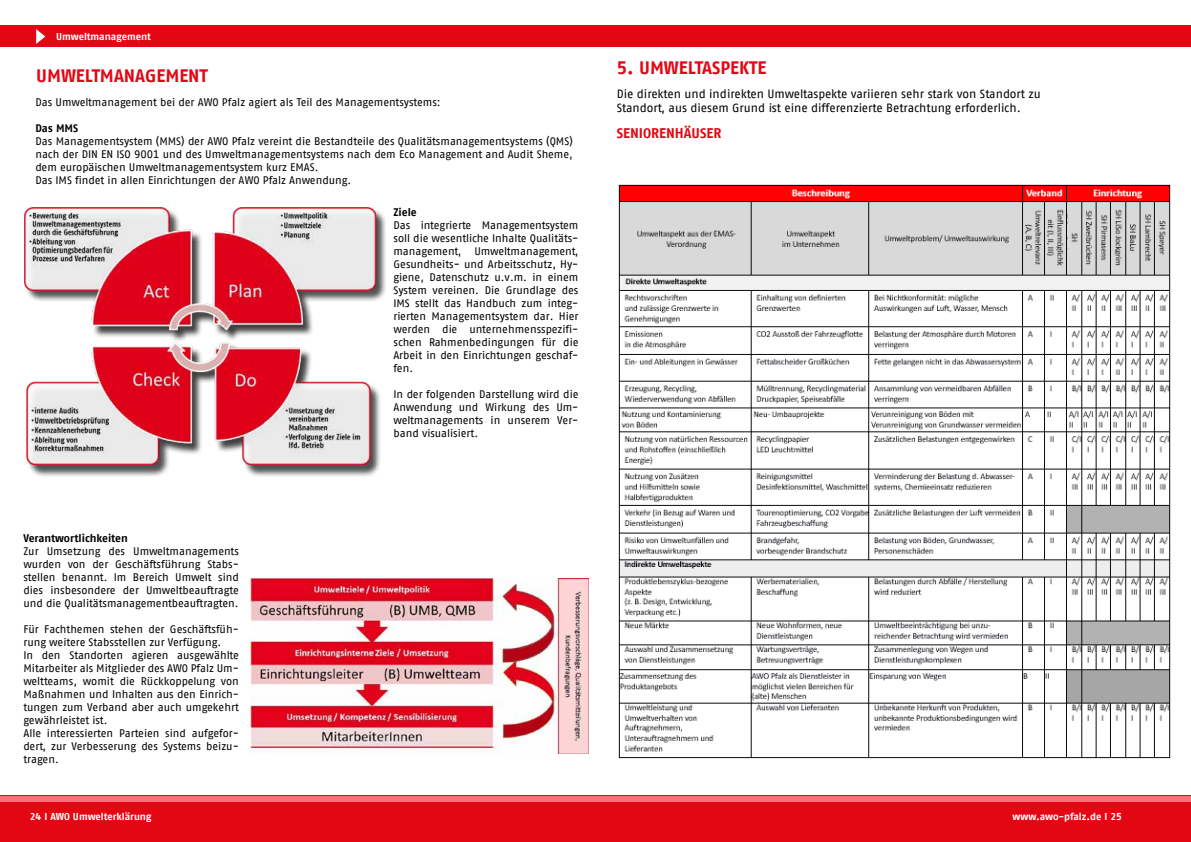
<style>
.page{position:relative;width:1191px;height:842px;background:#fff}
.page>*{position:absolute;margin:0;border:0;box-sizing:border-box;transform-origin:0 0}
.t1{font:700 18px "AWO Fago Office";color:#e30613}
.t2{font:700 14px "AWO Fago Office";color:#e30613}
.t3{font:12px/14.4px "AWO Fago Office";color:#000}
.t4{font:11px/13px "AWO Fago Office";color:#000;text-align:justify}
.t5{font:700 11px "AWO Fago Office";color:#000}
.t6{font:700 10px "AWO Fago Office";letter-spacing:-.005em;color:#fff}
</style>
<div class="page">
<div style="left:0;top:26px;width:1191px;height:21px;background:#e30613"></div>
<svg style="left:36px;top:29px;width:9px;height:15px"></svg>
<div style="left:0;top:796px;width:1191px;height:46px;background:#e30613"></div>
<div style="left:0;top:796px;width:1191px;height:5px;background:#ef757c"></div>
<div style="left:25px;top:209px;width:362px;height:268px;background:#000;opacity:.75"></div>
<img style="left:24px;top:207px;width:363px;height:258px">
<img style="left:251px;top:578px;width:337px;height:175px">
<img style="left:618px;top:184px;width:553px;height:575px">
<p class="t6" style="left:56px;top:31px;width:96px">Umweltmanagement</p>
<p class="t1" style="left:36px;top:65px;width:173px">UMWELTMANAGEMENT</p>
<p class="t4" style="left:35px;top:95px;width:407px">Das Umweltmanagement bei der AWO Pfalz agiert als Teil des Managementsystems:</p>
<p class="t5" style="left:35px;top:122px;width:44px">Das MMS</p>
<p class="t4" style="left:35px;top:134px;width:539px">Das Managementsystem (MMS) der AWO Pfalz vereint die Bestandteile des Qualitätsmanagementsystems (QMS) nach der DIN EN ISO 9001 und des Umweltmanagementsystems nach dem Eco Management and Audit Sheme, dem europäischen Umweltmanagementsystem kurz EMAS.</p>
<p class="t4" style="left:35px;top:173px;width:317px">Das IMS findet in allen Einrichtungen der AWO Pfalz Anwendung.</p>
<p class="t5" style="left:393px;top:206px;width:25px">Ziele</p>
<p class="t4" style="left:393px;top:219px;width:186px">Das integrierte Managementsystem soll die wesentliche Inhalte Qualitäts&shy;management, Umweltmanagement, Gesundheits- und Arbeitsschutz, Hy&shy;giene, Datenschutz u.v.m. in einem System vereinen. Die Grundlage des IMS stellt das Handbuch zum integ&shy;rierten Managementsystem dar. Hier werden die unternehmensspezifi&shy;schen Rahmenbedingungen für die Arbeit in den Einrichtungen geschaf&shy;fen.</p>
<p class="t4" style="left:393px;top:388px;width:186px">In der folgenden Darstellung wird die Anwendung und Wirkung des Um&shy;weltmanagements in unserem Ver&shy;band visualisiert.</p>
<p class="t5" style="left:23px;top:531px;width:106px">Verantwortlichkeiten</p>
<p class="t4" style="left:23px;top:544px;width:217px">Zur Umsetzung des Umweltmanagements wurden von der Geschäftsführung Stabs&shy;stellen benannt. Im Bereich Umwelt sind dies insbesondere der Umweltbeauftragte und die Qualitätsmanagementbeauftragten.</p>
<p class="t4" style="left:23px;top:622px;width:217px">Für Fachthemen stehen der Geschäftsfüh&shy;rung weitere Stabsstellen zur Verfügung.</p>
<p class="t4" style="left:23px;top:648px;width:217px">In den Standorten agieren ausgewählte Mitarbeiter als Mitglieder des AWO Pfalz Um&shy;weltteams, womit die Rückkoppelung von Maßnahmen und Inhalten aus den Einrich&shy;tungen zum Verband aber auch umgekehrt gewährleistet ist.</p>
<p class="t4" style="left:23px;top:726px;width:217px">Alle interessierten Parteien sind aufgefor&shy;dert, zur Verbesserung des Systems beizu&shy;tragen.</p>
<p class="t6" style="left:30px;top:810px;width:123px">24 I AWO Umwelterklärung</p>
<p class="t1" style="left:617px;top:57px;width:151px">5. UMWELTASPEKTE</p>
<p class="t3" style="left:617px;top:86px;width:425px">Die direkten und indirekten Umweltaspekte variieren sehr stark von Standort zu<br>Standort, aus diesem Grund ist eine differenzierte Betrachtung erforderlich.</p>
<p class="t2" style="left:617px;top:125px;width:106px">SENIORENHÄUSER</p>
<p class="t6" style="left:1012px;top:810px;width:111px">www.awo-pfalz.de I 25</p>
</div>
